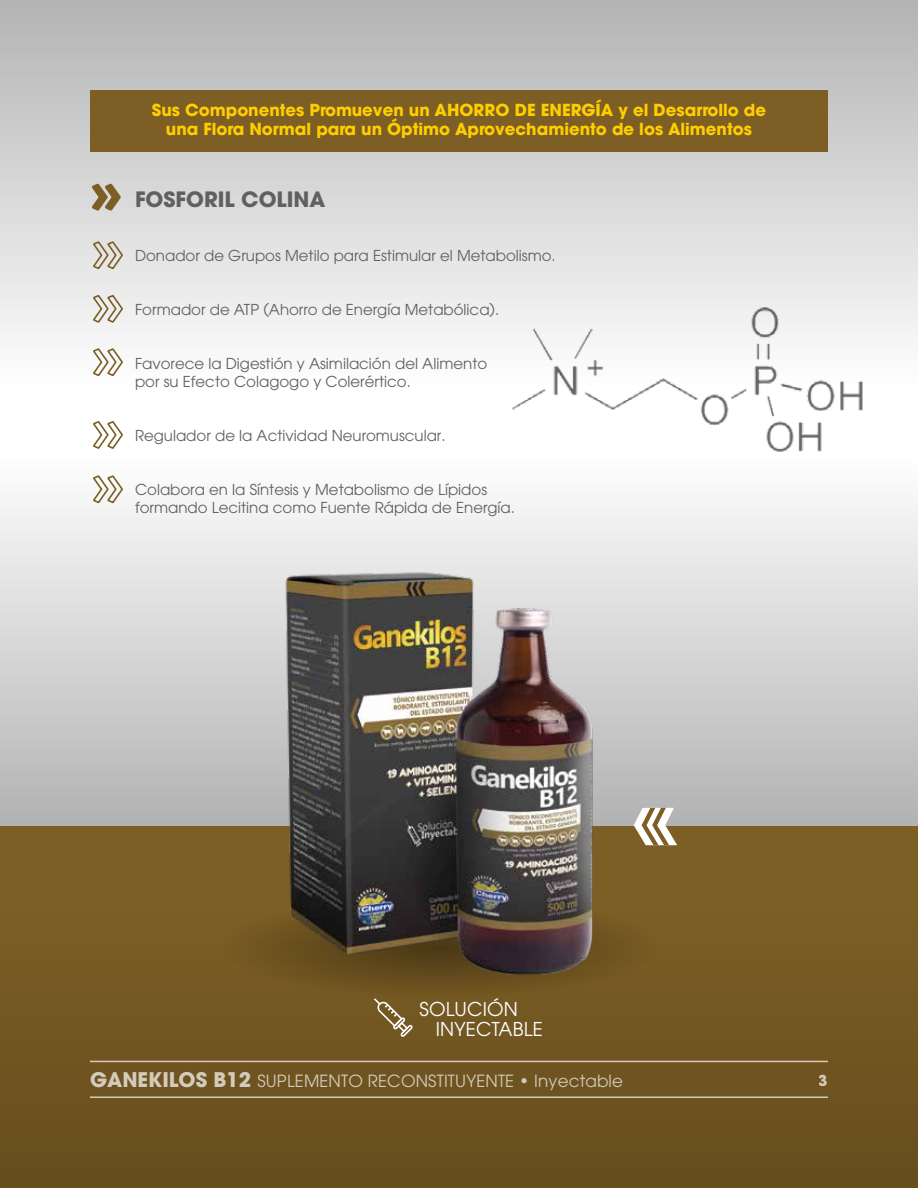
<style>
.page{position:relative;width:918px;height:1188px;background:#fff}
.page>*{position:absolute;margin:0;border:0;box-sizing:border-box;transform-origin:0 0}
.t1{font:700 21px "Avant Garde";color:#5f6062}
.t2{font:18.9px/20.7px "Avant Garde";letter-spacing:.01em;color:#fff}
.t3{font:16.8px "Avant Garde";letter-spacing:.01em;color:#fff}
.t4{font:700 16.5px/19.5px "Avant Garde";color:#ffce00;text-align:center}
.t5{font:15px/18px "Avant Garde";color:#5f6062}
.t6{font:700 15px "Avant Garde";color:#fff}
.s1{font-weight:700;font-size:20.1px}
</style>
<div class="page">
<div style="left:0;top:456px;width:918px;height:381px;background:linear-gradient(to bottom,#fefefe,#afb0b1)"></div>
<div style="left:0;top:0;width:918px;height:387px;background:linear-gradient(to bottom,#b2b3b4,#fefefe)"></div>
<div style="left:0;top:826px;width:918px;height:362px;background:#7d5f25"></div>
<div style="left:0;top:906px;width:918px;height:282px;background:#705521"></div>
<hr style="left:90px;top:1096px;width:738px;height:2px;background:#fff">
<hr style="left:90px;top:1061px;width:738px;height:1px;background:#fff">
<svg style="left:634px;top:808px;width:43px;height:37px"></svg>
<img style="left:269px;top:556px;width:340px;height:424px">
<svg style="left:374px;top:998px;width:39px;height:39px"></svg>
<div style="left:90px;top:90px;width:738px;height:61px;background:#7d5f25"></div>
<img style="left:508px;top:307px;width:357px;height:145px">
<svg style="left:94px;top:296px;width:28px;height:26px"></svg>
<svg style="left:94px;top:349px;width:28px;height:26px"></svg>
<svg style="left:94px;top:476px;width:28px;height:26px"></svg>
<svg style="left:94px;top:242px;width:28px;height:26px"></svg>
<svg style="left:93px;top:185px;width:26px;height:24px"></svg>
<p class="t4" style="left:152px;top:100px;width:616px">Sus Componentes Promueven un AHORRO DE ENERGÍA y el Desarrollo de una Flora Normal para un Óptimo Aprovechamiento de los Alimentos</p>
<h1 class="t1" style="left:135px;top:186px;width:192px">FOSFORIL COLINA</h1>
<p class="t5" style="left:135px;top:247px;width:422px">Donador de Grupos Metilo para Estimular el Metabolismo.</p>
<p class="t5" style="left:135px;top:301px;width:366px">Formador de ATP (Ahorro de Energía Metabólica).</p>
<p class="t5" style="left:135px;top:355px;width:354px">Favorece la Digestión y Asimilación del Alimento por su Efecto Colagogo y Colerértico.</p>
<p class="t5" style="left:135px;top:427px;width:312px">Regulador de la Actividad Neuromuscular.</p>
<p class="t5" style="left:135px;top:481px;width:381px">Colabora en la Síntesis y Metabolismo de Lípidos formando Lecitina como Fuente Rápida de Energía.</p>
<p class="t2" style="left:436px;top:998px;width:109px;text-indent:-16px">SOLUCIÓN<br>INYECTABLE</p>
<p class="t3" style="left:90px;top:1071px;width:535px"><span class="s1">GANEKILOS B12</span> SUPLEMENTO RECONSTITUYENTE • Inyectable</p>
<p class="t6" style="left:819px;top:1070px;width:11px">3</p>
</div>
